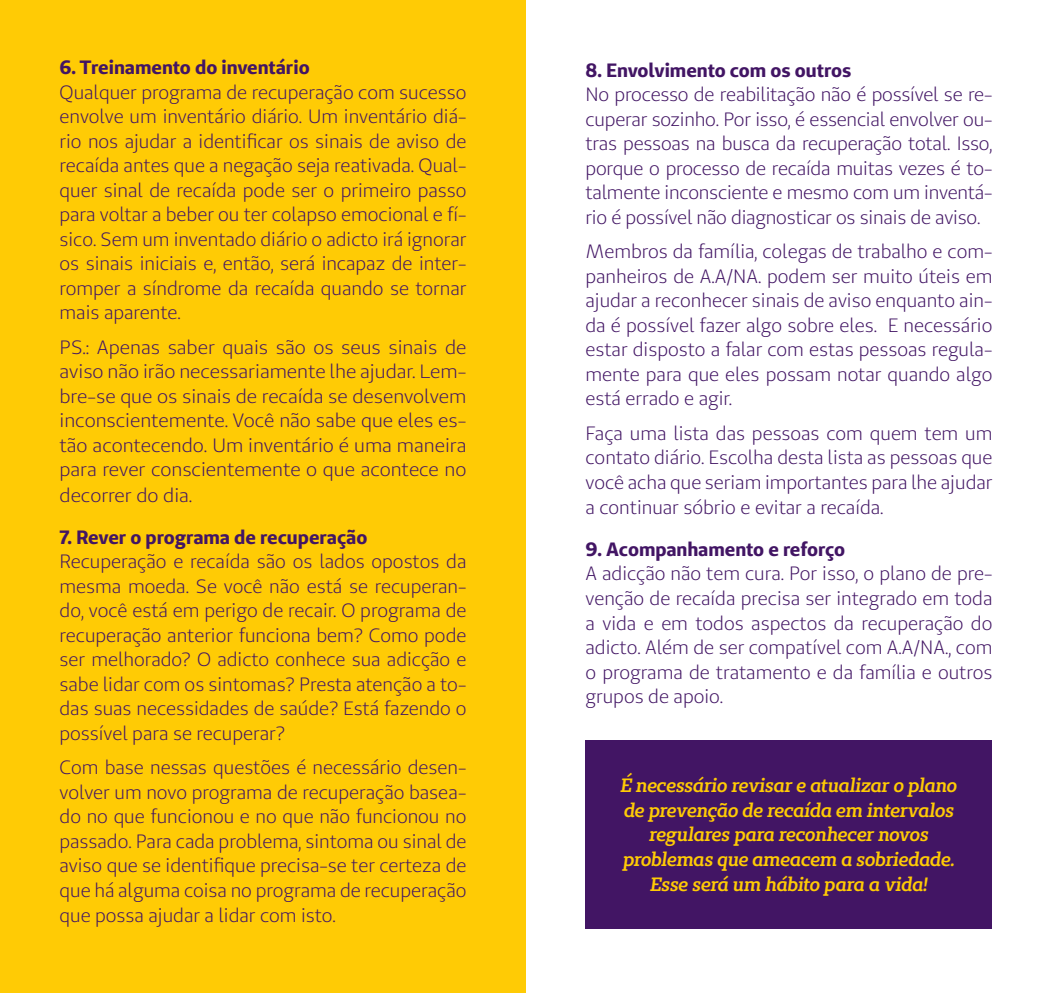
<style>
.page{position:relative;width:1052px;height:993px;background:#fff}
.page>*{position:absolute;margin:0;border:0;box-sizing:border-box;transform-origin:0 0}
.t1{font:19.25px/24.5px "Unimed Sans";color:#421564;text-align:justify}
.t2{font:italic 600 19.25px/24.5px "Unimed Slab";letter-spacing:-.005em;color:#ffcb05;text-align:center}
.t3{font:700 19.25px "Unimed Sans";color:#421564}
</style>
<div class="page">
<div style="left:0;top:0;width:526px;height:992px;background:#ffcb05"></div>
<div style="left:585px;top:739px;width:407px;height:189px;background:#421564"></div>
<p class="t3" style="left:60px;top:54px;width:252px">6. Treinamento do inventário</p>
<p class="t1" style="left:60px;top:79px;width:408px">Qualquer programa de recuperação com sucesso envolve um inventário diário. Um inventário diá&shy;rio nos ajudar a identificar os sinais de aviso de recaída antes que a negação seja reativada. Qual&shy;quer sinal de recaída pode ser o primeiro passo para voltar a beber ou ter colapso emocional e fí&shy;sico. Sem um inventado diário o adicto irá ignorar os sinais iniciais e, então, será incapaz de inter&shy;romper a síndrome da recaída quando se tornar mais aparente.</p>
<p class="t1" style="left:60px;top:334px;width:408px">PS.: Apenas saber quais são os seus sinais de aviso não irão necessariamente lhe ajudar. Lem&shy;bre-se que os sinais de recaída se desenvolvem inconscientemente. Você não sabe que eles es&shy;tão acontecendo. Um inventário é uma maneira para rever conscientemente o que acontece no decorrer do dia.</p>
<p class="t3" style="left:60px;top:524px;width:309px">7. Rever o programa de recuperação</p>
<p class="t1" style="left:60px;top:548px;width:408px">Recuperação e recaída são os lados opostos da mesma moeda. Se você não está se recuperan&shy;do, você está em perigo de recair. O programa de recuperação anterior funciona bem? Como pode ser melhorado? O adicto conhece sua adicção e sabe lidar com os sintomas? Presta atenção a to&shy;das suas necessidades de saúde? Está fazendo o possível para se recuperar?</p>
<p class="t1" style="left:60px;top:754px;width:408px">Com base nessas questões é necessário desen&shy;volver um novo programa de recuperação basea&shy;do no que funcionou e no que não funcionou no passado. Para cada problema, sintoma ou sinal de aviso que se identifique precisa-se ter certeza de que há alguma coisa no programa de recuperação que possa ajudar a lidar com isto.</p>
<p class="t3" style="left:585px;top:57px;width:267px">8. Envolvimento com os outros</p>
<p class="t1" style="left:585px;top:82px;width:408px">No processo de reabilitação não é possível se re&shy;cuperar sozinho. Por isso, é essencial envolver ou&shy;tras pessoas na busca da recuperação total. Isso, porque o processo de recaída muitas vezes é to&shy;talmente inconsciente e mesmo com um inventá&shy;rio é possível não diagnosticar os sinais de aviso.</p>
<p class="t1" style="left:585px;top:239px;width:408px">Membros da família, colegas de trabalho e com&shy;panheiros de A.A/NA. podem ser muito úteis em ajudar a reconhecer sinais de aviso enquanto ain&shy;da é possível fazer algo sobre eles. E necessário estar disposto a falar com estas pessoas regula&shy;mente para que eles possam notar quando algo está errado e agir.</p>
<p class="t1" style="left:585px;top:420px;width:408px">Faça uma lista das pessoas com quem tem um contato diário. Escolha desta lista as pessoas que você acha que seriam importantes para lhe ajudar a continuar sóbrio e evitar a recaída.</p>
<p class="t3" style="left:585px;top:536px;width:261px">9. Acompanhamento e reforço</p>
<p class="t1" style="left:585px;top:561px;width:408px">A adicção não tem cura. Por isso, o plano de pre&shy;venção de recaída precisa ser integrado em toda a vida e em todos aspectos da recuperação do adicto. Além de ser compatível com A.A/NA., com o programa de tratamento e da família e outros grupos de apoio.</p>
<p class="t2" style="left:621px;top:772px;width:338px">É necessário revisar e atualizar o plano de prevenção de recaída em intervalos regulares para reconhecer novos problemas que ameacem a sobriedade.<br>Esse será um hábito para a vida!</p>
</div>
